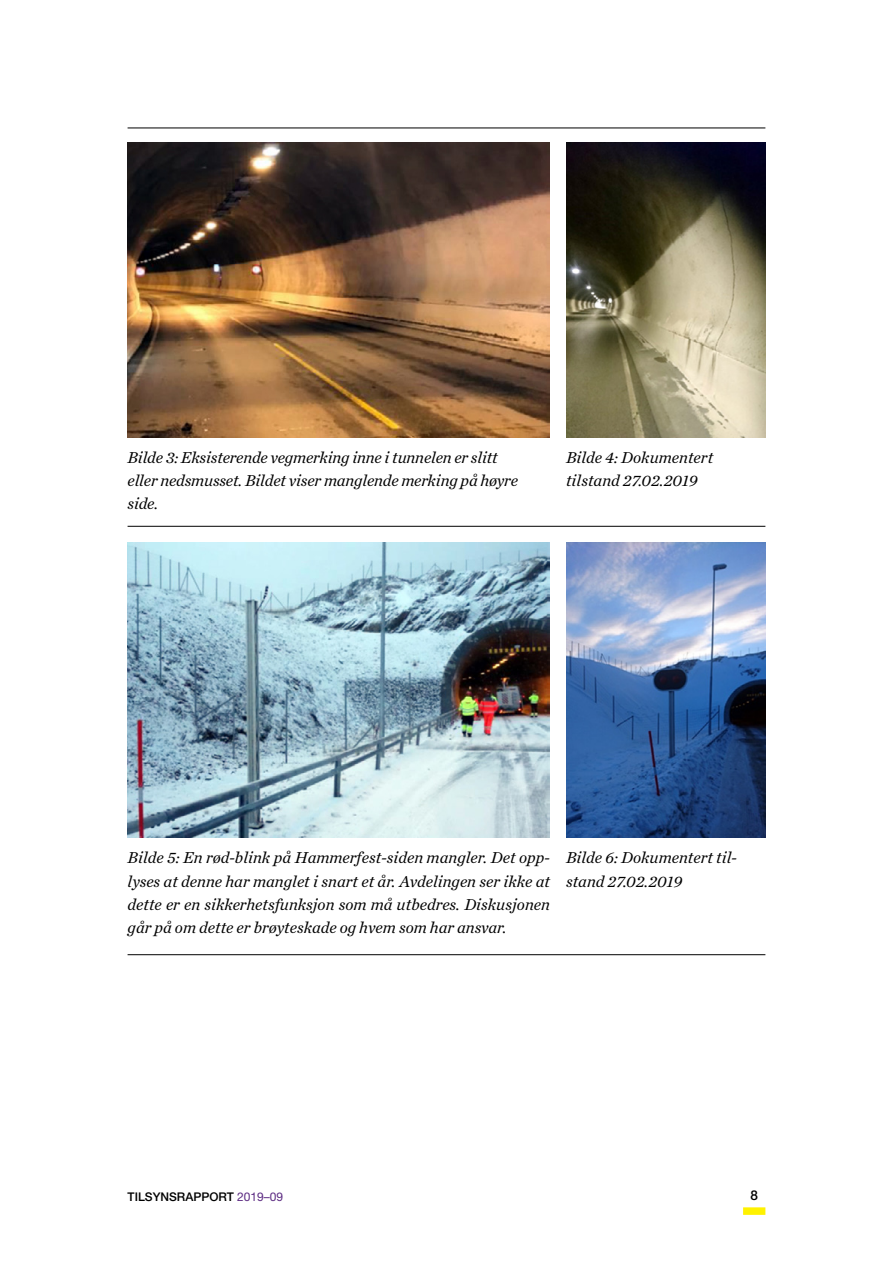
<style>
.page{position:relative;width:893px;height:1263px;background:#fff}
.page>*{position:absolute;margin:0;border:0;box-sizing:border-box;transform-origin:0 0}
.t1{font:italic 16.5px/23.2px "Chronicle Text G1";letter-spacing:-.01em;color:#000}
.t2{font:500 13.5px "Helvetica Neue LT Pro";color:#000}
.t3{font:500 12px "Helvetica Neue LT Pro";color:#000}
.s1{font-weight:400;color:#5c2b82}
</style>
<div class="page">
<div style="left:743px;top:1207px;width:22px;height:8px;background:#fff200"></div>
<img style="left:128px;top:143px;width:422px;height:295px">
<img style="left:566px;top:143px;width:199px;height:295px">
<img style="left:128px;top:543px;width:422px;height:295px">
<img style="left:566px;top:543px;width:199px;height:295px">
<hr style="left:128px;top:128px;width:637px;height:1px;background:#000">
<hr style="left:128px;top:526px;width:637px;height:1px;background:#000">
<hr style="left:128px;top:954px;width:637px;height:1px;background:#000">
<p class="t1" style="left:128px;top:445px;width:392px">Bilde 3: Eksisterende vegmerking inne i tunnelen er slitt eller nedsmusset. Bildet viser manglende merking på høyre side.</p>
<p class="t1" style="left:566px;top:445px;width:149px">Bilde 4: Dokumentert tilstand 27.02.2019</p>
<p class="t1" style="left:128px;top:845px;width:424px;text-align:justify">Bilde 5: En rød-blink på Hammerfest-siden mangler. Det opp&shy;lyses at denne har manglet i snart et år. Avdelingen ser ikke at dette er en sikkerhetsfunksjon som må utbedres. Diskusjonen går på om dette er brøyteskade og hvem som har ansvar.</p>
<p class="t1" style="left:566px;top:845px;width:172px">Bilde 6: Dokumentert til&shy;stand 27.02.2019</p>
<p class="t3" style="left:128px;top:1189px;width:157px">TILSYNSRAPPORT <span class="s1">2019–09</span></p>
<p class="t2" style="left:750px;top:1187px;width:9px">8</p>
</div>
